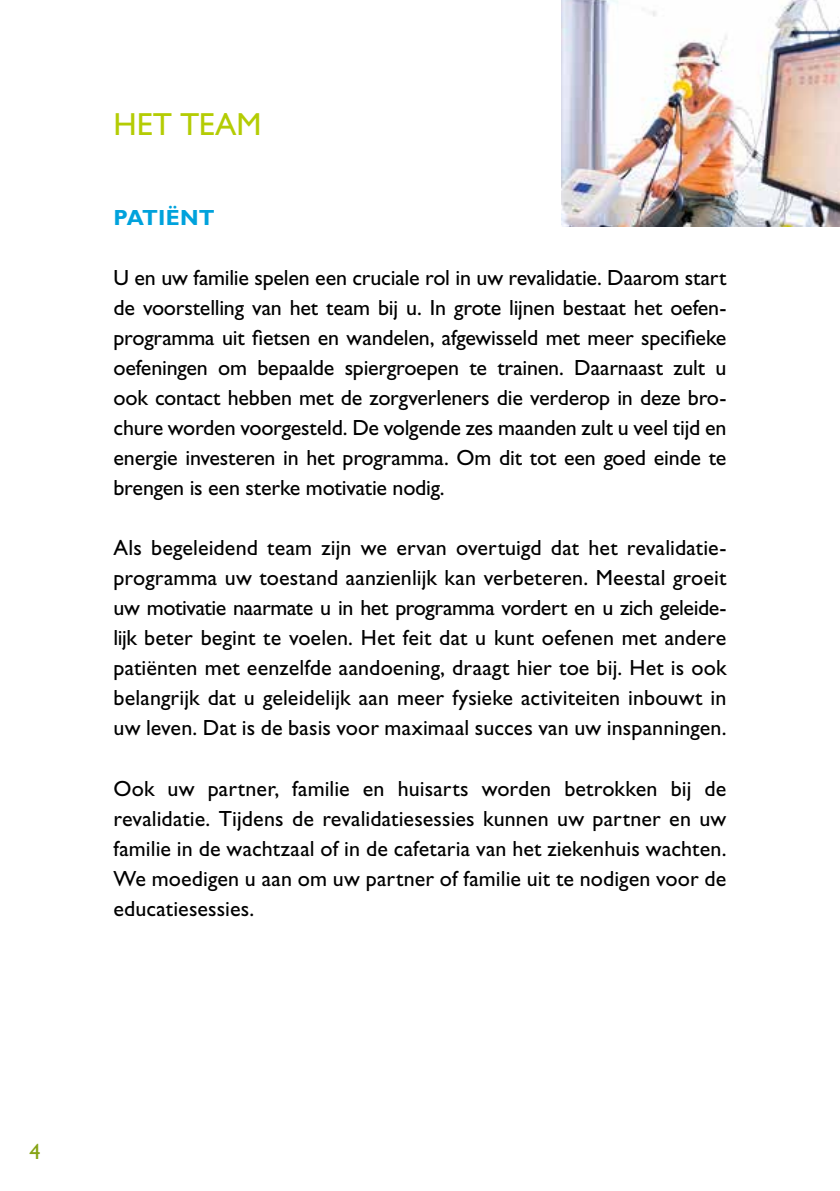
<style>
.page{position:relative;width:840px;height:1191px;background:#fff}
.page>*{position:absolute;margin:0;border:0;box-sizing:border-box;transform-origin:0 0}
.t1{font:32px "Gill Sans Std";letter-spacing:-.005em;color:#b4cc04}
.t2{font:22px/30px "Gill Sans Std";color:#000;text-align:justify}
.t3{font:700 22px "Gill Sans Std";color:#00a2dc}
.t4{font:22px "Gill Sans Std";color:#86a315}
</style>
<div class="page">
<img style="left:561px;top:0;width:278px;height:227px">
<p class="t1" style="left:113px;top:106px;width:149px">HET TEAM</p>
<p class="t3" style="left:113px;top:205px;width:102px">PATIËNT</p>
<p class="t2" style="left:113px;top:263px;width:614px">U en uw familie spelen een cruciale rol in uw revalidatie. Daarom start de voorstelling van het team bij u. In grote lijnen bestaat het oefen&shy;programma uit fietsen en wandelen, afgewisseld met meer specifieke oefeningen om bepaalde spiergroepen te trainen. Daarnaast zult u ook contact hebben met de zorgverleners die verderop in deze bro&shy;chure worden voorgesteld. De volgende zes maanden zult u veel tijd en energie investeren in het programma. Om dit tot een goed einde te brengen is een sterke motivatie nodig.</p>
<p class="t2" style="left:113px;top:533px;width:614px">Als begeleidend team zijn we ervan overtuigd dat het revalidatie&shy;programma uw toestand aanzienlijk kan verbeteren. Meestal groeit uw motivatie naarmate u in het programma vordert en u zich geleide&shy;lijk beter begint te voelen. Het feit dat u kunt oefenen met andere patiënten met eenzelfde aandoening, draagt hier toe bij. Het is ook belangrijk dat u geleidelijk aan meer fysieke activiteiten inbouwt in uw leven. Dat is de basis voor maximaal succes van uw inspanningen.</p>
<p class="t2" style="left:113px;top:773px;width:614px">Ook uw partner, familie en huisarts worden betrokken bij de revalidatie. Tijdens de revalidatiesessies kunnen uw partner en uw familie in de wachtzaal of in de cafetaria van het ziekenhuis wachten.<br>We moedigen u aan om uw partner of familie uit te nodigen voor de educatiesessies.</p>
<p class="t4" style="left:29px;top:1138px;width:13px">4</p>
</div>
